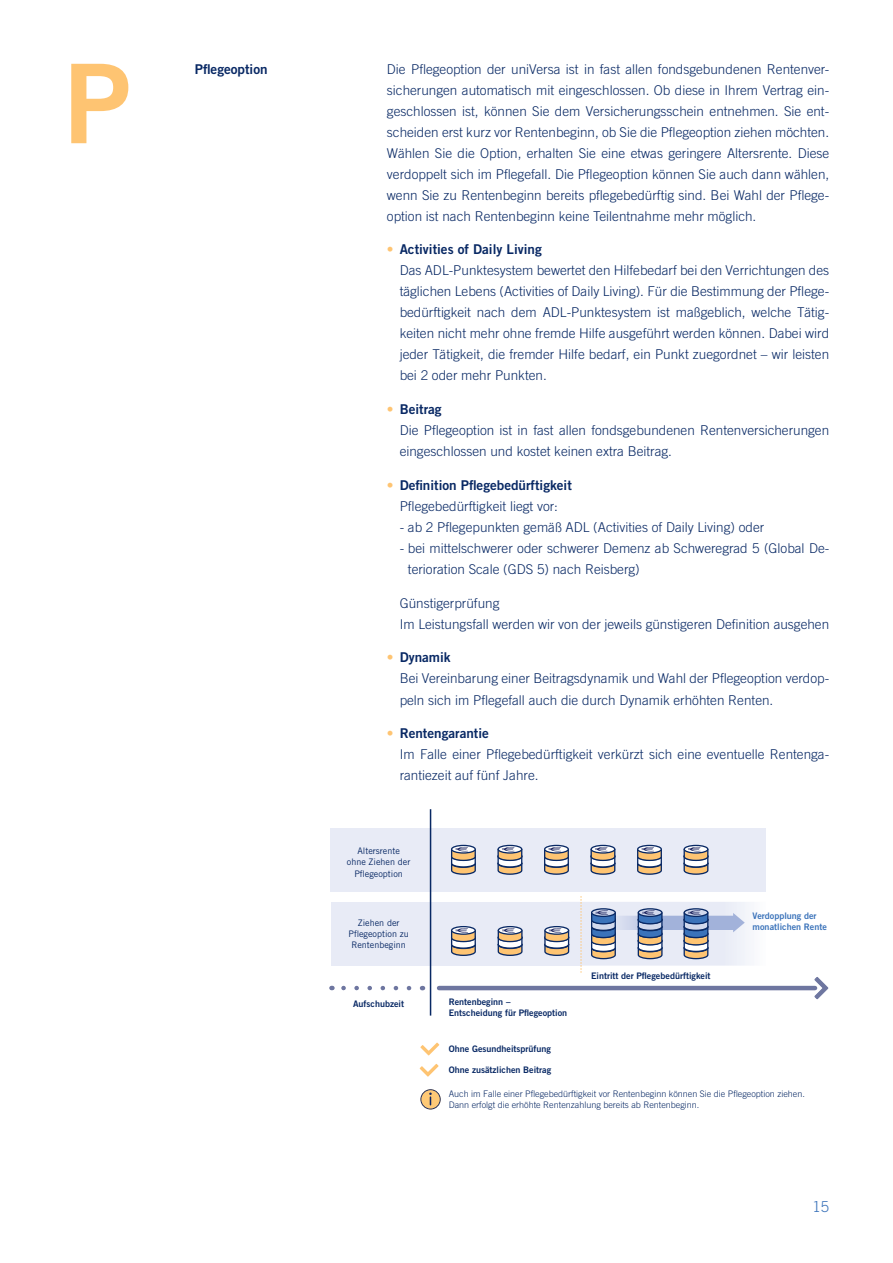
<style>
.page{position:relative;width:893px;height:1263px;background:#fff}
.page>*{position:absolute;margin:0;border:0;box-sizing:border-box;transform-origin:0 0}
.t1{font:109.95px "Trade Gothic LT Std Bd 2";color:#fec472}
.t2{font:300 15px "Trade Gothic LT Std";color:#3b73ba}
.t3{font:300 13.5px/21px "Trade Gothic LT Std";color:#082864}
.t4{font:13.5px "Trade Gothic LT Std Bd 2";color:#082864}
.t5{font:300 9px/11.2px "Trade Gothic LT Std";color:#082864}
.t6{font:9px/11.2px "Trade Gothic LT Std Bd 2";color:#082864}
.t7{font:9px/11.2px "Trade Gothic LT Std";color:#082864;text-align:center}
.t8{font:9px/11.2px "Trade Gothic LT Std Bd 2";color:#3b73ba}
.s1{font-family:"Trade Gothic LT Std";font-weight:300;color:#fec472}
</style>
<div class="page">
<div style="left:429px;top:828px;width:336px;height:64px;background:#e8ebf6"></div>
<div style="left:331px;top:828px;width:98px;height:64px;background:#e8ebf6"></div>
<div style="left:331px;top:902px;width:250px;height:64px;background:#e8ebf6"></div>
<hr style="left:430px;top:809px;width:1px;height:206px;background:#082864">
<svg style="left:814px;top:977px;width:15px;height:23px"></svg>
<svg style="left:341px;top:986px;width:68px;height:4px"></svg>
<hr style="left:439px;top:986px;width:376px;height:4px;background:#6e76a0">
<div style="left:451px;top:845px;width:25px;height:9px;border:1px solid #082864;border-radius:50%"></div>
<svg style="left:451px;top:847px;width:25px;height:28px"></svg>
<div style="left:498px;top:845px;width:24px;height:8px;background:#415989;border-radius:50%"></div>
<div style="left:497px;top:845px;width:25px;height:9px;border:1px solid #082864;border-radius:50%"></div>
<svg style="left:497px;top:847px;width:26px;height:28px"></svg>
<div style="left:544px;top:845px;width:25px;height:9px;border:1px solid #082864;border-radius:50%"></div>
<svg style="left:544px;top:847px;width:25px;height:28px"></svg>
<div style="left:591px;top:845px;width:24px;height:8px;background:#405988;border-radius:50%"></div>
<div style="left:590px;top:845px;width:25px;height:9px;border:1px solid #082864;border-radius:50%"></div>
<svg style="left:590px;top:847px;width:26px;height:28px"></svg>
<div style="left:637px;top:845px;width:25px;height:9px;border:1px solid #082864;border-radius:50%"></div>
<svg style="left:637px;top:847px;width:25px;height:28px"></svg>
<div style="left:684px;top:845px;width:24px;height:8px;background:#3f5888;border-radius:50%"></div>
<div style="left:684px;top:845px;width:24px;height:9px;border:1px solid #082864;border-radius:50%"></div>
<svg style="left:683px;top:847px;width:26px;height:28px"></svg>
<div style="left:451px;top:926px;width:25px;height:9px;border:1px solid #082864;border-radius:50%"></div>
<svg style="left:451px;top:928px;width:25px;height:28px"></svg>
<div style="left:498px;top:926px;width:25px;height:9px;border:1px solid #082864;border-radius:50%"></div>
<svg style="left:497px;top:928px;width:26px;height:28px"></svg>
<svg style="left:544px;top:896px;width:205px;height:77px"></svg>
<svg style="left:420px;top:1089px;width:21px;height:20px"></svg>
<svg style="left:420px;top:1064px;width:19px;height:13px"></svg>
<svg style="left:420px;top:1042px;width:19px;height:13px"></svg>
<h1 class="t1" style="left:64px;top:36px;width:69px">P</h1>
<p class="t4" style="left:195px;top:60px;width:74px">Pflegeoption</p>
<p class="t3" style="left:387px;top:58px;width:444px;text-align:justify">Die Pflegeoption der uniVersa ist in fast allen fondsgebundenen Rentenver&shy;sicherungen automatisch mit eingeschlossen. Ob diese in Ihrem Vertrag ein&shy;geschlossen ist, können Sie dem Versicherungsschein entnehmen. Sie ent&shy;scheiden erst kurz vor Rentenbeginn, ob Sie die Pflegeoption ziehen möchten.<br>Wählen Sie die Option, erhalten Sie eine etwas geringere Altersrente. Diese verdoppelt sich im Pflegefall. Die Pflegeoption können Sie auch dann wählen, wenn Sie zu Rentenbeginn bereits pflegebedürftig sind. Bei Wahl der Pflege&shy;option ist nach Rentenbeginn keine Teilentnahme mehr möglich.</p>
<p class="t4" style="left:387px;top:241px;width:156px"><span class="s1">•</span> Activities of Daily Living</p>
<p class="t3" style="left:400px;top:260px;width:431px;text-align:justify">Das ADL-Punktesystem bewertet den Hilfebedarf bei den Verrichtungen des täglichen Lebens (Activities of Daily Living). Für die Bestimmung der Pflege&shy;bedürftigkeit nach dem ADL-Punktesystem ist maßgeblich, welche Tätig&shy;keiten nicht mehr ohne fremde Hilfe ausgeführt werden können. Dabei wird jeder Tätigkeit, die fremder Hilfe bedarf, ein Punkt zuegordnet – wir leisten bei 2 oder mehr Punkten.</p>
<p class="t4" style="left:387px;top:401px;width:56px"><span class="s1">•</span> Beitrag</p>
<p class="t3" style="left:400px;top:420px;width:431px">Die Pflegeoption ist in fast allen fondsgebundenen Rentenversicherungen eingeschlossen und kostet keinen extra Beitrag.</p>
<p class="t4" style="left:387px;top:477px;width:186px"><span class="s1">•</span> Definition Pflegebedürftigkeit</p>
<p class="t3" style="left:400px;top:495px;width:160px">Pflegebedürftigkeit liegt vor:</p>
<p class="t3" style="left:400px;top:516px;width:366px">- ab 2 Pflegepunkten gemäß ADL (Activities of Daily Living) oder</p>
<p class="t3" style="left:408px;top:537px;width:423px;text-indent:-8px">- bei mittelschwerer oder schwerer Demenz ab Schweregrad 5 (Global De&shy;terioration Scale (GDS 5) nach Reisberg)</p>
<p class="t3" style="left:400px;top:592px;width:431px">Günstigerprüfung<br>Im Leistungsfall werden wir von der jeweils günstigeren Definition ausgehen</p>
<p class="t4" style="left:387px;top:649px;width:65px"><span class="s1">•</span> Dynamik</p>
<p class="t3" style="left:400px;top:668px;width:431px">Bei Vereinbarung einer Beitragsdynamik und Wahl der Pflegeoption verdop&shy;peln sich im Pflegefall auch die durch Dynamik erhöhten Renten.</p>
<p class="t4" style="left:387px;top:725px;width:104px"><span class="s1">•</span> Rentengarantie</p>
<p class="t3" style="left:400px;top:744px;width:431px">Im Falle einer Pflegebedürftigkeit verkürzt sich eine eventuelle Rentenga&shy;rantiezeit auf fünf Jahre.</p>
<p class="t7" style="left:347px;top:845px;width:65px">Altersrente ohne Ziehen der<br>Pflegeoption</p>
<p class="t7" style="left:348px;top:917px;width:62px">Ziehen der<br>Pflegeoption zu<br>Rentenbeginn</p>
<p class="t6" style="left:353px;top:998px;width:53px">Aufschubzeit</p>
<p class="t6" style="left:449px;top:996px;width:120px">Rentenbeginn –<br>Entscheidung für Pflegeoption</p>
<p class="t6" style="left:449px;top:1043px;width:104px">Ohne Gesundheitsprüfung</p>
<p class="t6" style="left:449px;top:1064px;width:104px">Ohne zusätzlichen Beitrag</p>
<p class="t6" style="left:591px;top:970px;width:121px">Eintritt der Pflegebedürftigkeit</p>
<p class="t8" style="left:753px;top:910px;width:76px">Verdopplung der monatlichen Rente</p>
<p class="t5" style="left:449px;top:1088px;width:358px">Auch im Falle einer Pflegebedürftigkeit vor Rentenbeginn können Sie die Pflegeoption ziehen.<br>Dann erfolgt die erhöhte Rentenzahlung bereits ab Rentenbeginn.</p>
<p class="t2" style="left:812px;top:1198px;width:18px">15</p>
</div>
